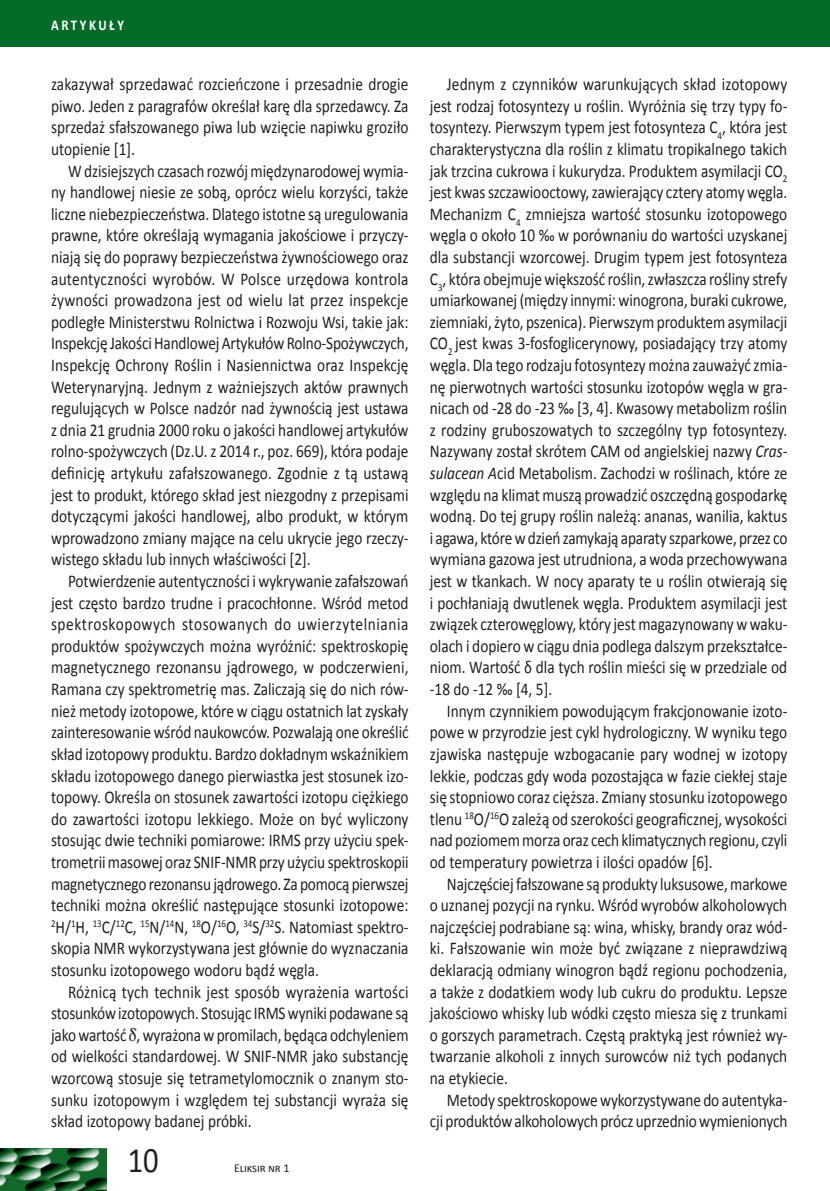
<style>
.page{position:relative;width:830px;height:1191px;background:#fff}
.page>*{position:absolute;margin:0;border:0;box-sizing:border-box;transform-origin:0 0}
.t1{font:36px "Calibri";color:#231f20;scale:.85 1}
.Tekstowy{font:18px/21.6px "Calibri";color:#231f20;text-align:justify;scale:.85 1}
.t2{font:700 15px "Calibri";letter-spacing:.2em;color:#fff;scale:.85 1}
.t3{font:12px "Calibri";letter-spacing:-.01em;color:#231f20}
.s1{font-family:"Constantia"}
.s2{font-style:italic}
</style>
<div class="page">
<div style="left:0;top:0;width:829px;height:47px;background:#056b29"></div>
<img style="left:0;top:1148px;width:107px;height:43px">
<p class="t2" style="left:51px;top:16px;width:87px">ARTYKUŁY</p>
<p class="Tekstowy" style="left:51px;top:73px;width:422px">zakazywał sprzedawać rozcieńczone i przesadnie drogie piwo. Jeden z paragrafów określał karę dla sprzedawcy. Za sprzedaż sfałszowanego piwa lub wzięcie napiwku groziło utopienie [1].</p>
<p class="Tekstowy" style="left:51px;top:160px;width:422px;text-indent:17px">W dzisiejszych czasach rozwój międzynarodowej wymia&shy;ny handlowej niesie ze sobą, oprócz wielu korzyści, także liczne niebezpieczeństwa. Dlatego istotne są uregulowania prawne, które określają wymagania jakościowe i przyczy&shy;niają się do poprawy bezpieczeństwa żywnościowego oraz autentyczności wyrobów. W Polsce urzędowa kontrola żywności prowadzona jest od wielu lat przez inspekcje podległe Ministerstwu Rolnictwa i Rozwoju Wsi, takie jak:<br>Inspekcję Jakości Handlowej Artykułów Rolno-Spożywczych, Inspekcję Ochrony Roślin i Nasiennictwa oraz Inspekcję Weterynaryjną. Jednym z ważniejszych aktów prawnych regulujących w Polsce nadzór nad żywnością jest ustawa z dnia 21 grudnia 2000 roku o jakości handlowej artykułów rolno-spożywczych (Dz.U. z 2014 r., poz. 669), która podaje definicję artykułu zafałszowanego. Zgodnie z tą ustawą jest to produkt, którego skład jest niezgodny z przepisami dotyczącymi jakości handlowej, albo produkt, w którym wprowadzono zmiany mające na celu ukrycie jego rzeczy&shy;wistego składu lub innych właściwości [2].</p>
<p class="Tekstowy" style="left:51px;top:570px;width:422px;text-indent:17px">Potwierdzenie autentyczności i wykrywanie zafałszowań jest często bardzo trudne i pracochłonne. Wśród metod spektroskopowych stosowanych do uwierzytelniania produktów spożywczych można wyróżnić: spektroskopię magnetycznego rezonansu jądrowego, w podczerwieni, Ramana czy spektrometrię mas. Zaliczają się do nich rów&shy;nież metody izotopowe, które w ciągu ostatnich lat zyskały zainteresowanie wśród naukowców. Pozwalają one określić skład izotopowy produktu. Bardzo dokładnym wskaźnikiem składu izotopowego danego pierwiastka jest stosunek izo&shy;topowy. Określa on stosunek zawartości izotopu ciężkiego do zawartości izotopu lekkiego. Może on być wyliczony stosując dwie techniki pomiarowe: IRMS przy użyciu spek&shy;trometrii masowej oraz SNIF-NMR przy użyciu spektroskopii magnetycznego rezonansu jądrowego. Za pomocą pierwszej techniki można określić następujące stosunki izotopowe:<br><sup>2</sup>H/<sup>1</sup>H, <sup>13</sup>C/<sup>12</sup>C, <sup>15</sup>N/<sup>14</sup>N, <sup>18</sup>O/<sup>16</sup>O, <sup>34</sup>S/<sup>32</sup>S. Natomiast spektro&shy;skopia NMR wykorzystywana jest głównie do wyznaczania stosunku izotopowego wodoru bądź węgla.</p>
<p class="Tekstowy" style="left:51px;top:981px;width:422px;text-indent:17px">Różnicą tych technik jest sposób wyrażenia wartości stosunków izotopowych. Stosując IRMS wyniki podawane są jako wartość <span class="s1">δ</span>, wyrażona w promilach, będąca odchyleniem od wielkości standardowej. W SNIF-NMR jako substancję wzorcową stosuje się tetrametylomocznik o znanym sto&shy;sunku izotopowym i względem tej substancji wyraża się skład izotopowy badanej próbki.</p>
<h1 class="t1" style="left:128px;top:1137px;width:38px">10</h1>
<p class="t3" style="left:234px;top:1160px;width:57px">Eliksir nr 1</p>
<p class="Tekstowy" style="left:429px;top:73px;width:422px;text-indent:17px">Jednym z czynników warunkujących skład izotopowy jest rodzaj fotosyntezy u roślin. Wyróżnia się trzy typy fo&shy;tosyntezy. Pierwszym typem jest fotosynteza C<sub>4</sub>, która jest charakterystyczna dla roślin z klimatu tropikalnego takich jak trzcina cukrowa i kukurydza. Produktem asymilacji CO<sub>2 </sub>jest kwas szczawiooctowy, zawierający cztery atomy węgla.<br>Mechanizm C<sub>4</sub> zmniejsza wartość stosunku izotopowego węgla o około 10 ‰ w porównaniu do wartości uzyskanej dla substancji wzorcowej. Drugim typem jest fotosynteza C<sub>3</sub>, która obejmuje większość roślin, zwłaszcza rośliny strefy umiarkowanej (między innymi: winogrona, buraki cukrowe, ziemniaki, żyto, pszenica). Pierwszym produktem asymilacji CO<sub>2</sub> jest kwas 3-fosfoglicerynowy, posiadający trzy atomy węgla. Dla tego rodzaju fotosyntezy można zauważyć zmia&shy;nę pierwotnych wartości stosunku izotopów węgla w gra&shy;nicach od -28 do -23 ‰ [3, 4]. Kwasowy metabolizm roślin z rodziny gruboszowatych to szczególny typ fotosyntezy.<br>Nazywany został skrótem CAM od angielskiej nazwy <span class="s2">Cras&shy;sulacean A</span>cid Metabolism. Zachodzi w roślinach, które ze względu na klimat muszą prowadzić oszczędną gospodarkę wodną. Do tej grupy roślin należą: ananas, wanilia, kaktus i agawa, które w dzień zamykają aparaty szparkowe, przez co wymiana gazowa jest utrudniona, a woda przechowywana jest w tkankach. W nocy aparaty te u roślin otwierają się i pochłaniają dwutlenek węgla. Produktem asymilacji jest związek czterowęglowy, który jest magazynowany w waku&shy;olach i dopiero w ciągu dnia podlega dalszym przekształce&shy;niom. Wartość δ dla tych roślin mieści się w przedziale od -18 do -12 ‰ [4, 5].</p>
<p class="Tekstowy" style="left:429px;top:700px;width:422px;text-indent:17px">Innym czynnikiem powodującym frakcjonowanie izoto&shy;powe w przyrodzie jest cykl hydrologiczny. W wyniku tego zjawiska następuje wzbogacanie pary wodnej w izotopy lekkie, podczas gdy woda pozostająca w fazie ciekłej staje się stopniowo coraz cięższa. Zmiany stosunku izotopowego tlenu <sup>18</sup>O/<sup>16</sup>O zależą od szerokości geograficznej, wysokości nad poziomem morza oraz cech klimatycznych regionu, czyli od temperatury powietrza i ilości opadów [6].</p>
<p class="Tekstowy" style="left:429px;top:873px;width:422px;text-indent:17px">Najczęściej fałszowane są produkty luksusowe, markowe o uznanej pozycji na rynku. Wśród wyrobów alkoholowych najczęściej podrabiane są: wina, whisky, brandy oraz wód&shy;ki. Fałszowanie win może być związane z nieprawdziwą deklaracją odmiany winogron bądź regionu pochodzenia, a także z dodatkiem wody lub cukru do produktu. Lepsze jakościowo whisky lub wódki często miesza się z trunkami o gorszych parametrach. Częstą praktyką jest również wy&shy;twarzanie alkoholi z innych surowców niż tych podanych na etykiecie.</p>
<p class="Tekstowy" style="left:429px;top:1089px;width:422px;text-align:right">Metody spektroskopowe wykorzystywane do autentyka&shy;cji produktów alkoholowych prócz uprzednio wymienionych</p>
</div>
